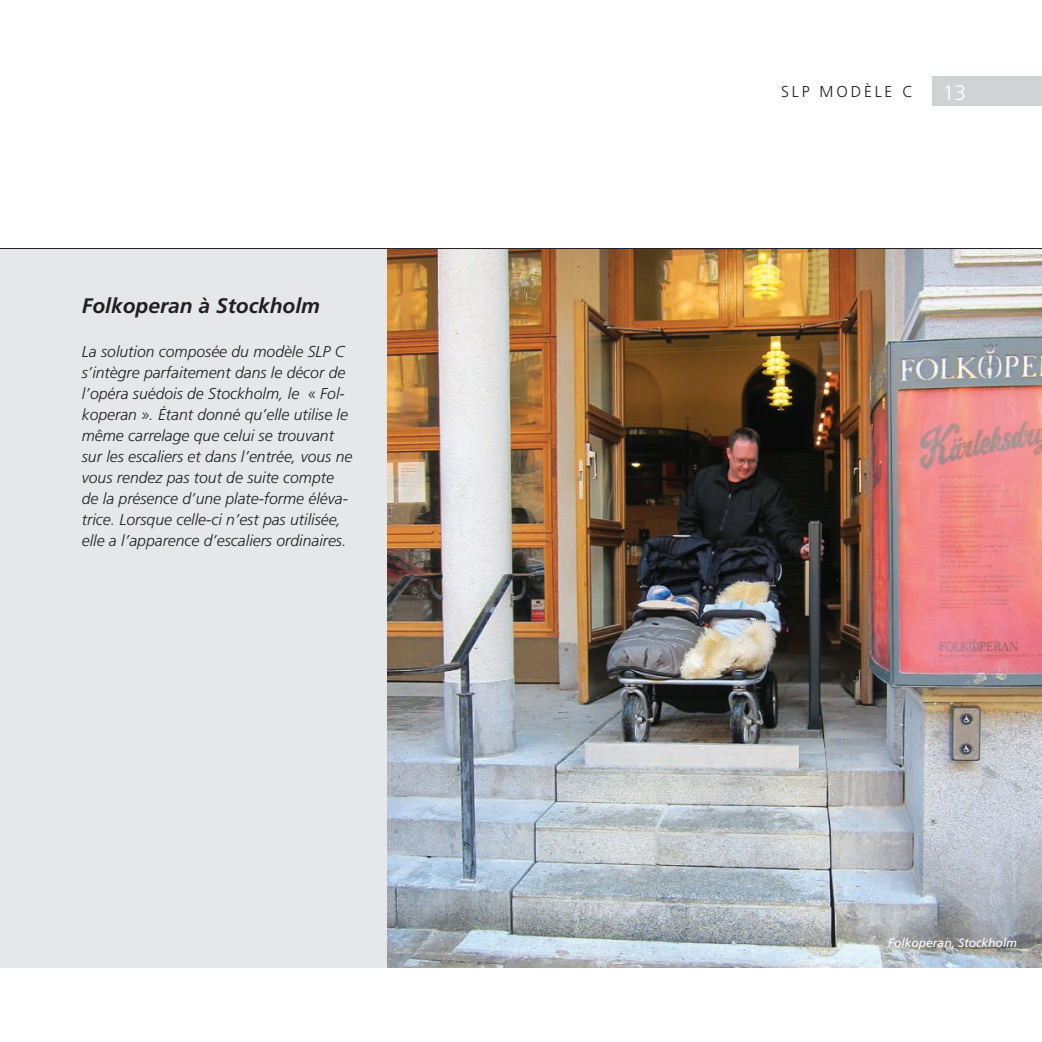
<style>
.page{position:relative;width:1042px;height:1042px;background:#fff}
.page>*{position:absolute;margin:0;border:0;box-sizing:border-box;transform-origin:0 0}
.t1{font:italic 700 21px "Frutiger LT Pro";color:#231f20}
.t2{font:300 21px "Frutiger LT Pro";color:#fff}
.t3{font:italic 300 15.75px/21px "Frutiger LT Pro";color:#231f20}
.t4{font:300 15.75px "Frutiger LT Pro";letter-spacing:.18em;color:#231f20}
.t5{font:italic 12.25px "Frutiger LT Pro";letter-spacing:-.01em;color:#fff}
</style>
<div class="page">
<div style="left:0;top:249px;width:1042px;height:718px;background:#e6e7e9"></div>
<img style="left:387px;top:249px;width:655px;height:718px">
<div style="left:933px;top:76px;width:109px;height:30px;background:#d1d2d4"></div>
<hr style="left:0;top:248px;width:1042px;height:1px;background:#231f20">
<h1 class="t1" style="left:82px;top:294px;width:240px">Folkoperan à Stockholm</h1>
<p class="t3" style="left:82px;top:341px;width:272px">La solution composée du modèle SLP C s’intègre parfaitement dans le décor de l’opéra suédois de Stockholm, le « Fol&shy;koperan ». Étant donné qu’elle utilise le même carrelage que celui se trouvant sur les escaliers et dans l’entrée, vous ne vous rendez pas tout de suite compte de la présence d’une plate-forme éléva&shy;trice. Lorsque celle-ci n’est pas utilisée, elle a l’apparence d’escaliers ordinaires.</p>
<p class="t4" style="left:781px;top:83px;width:133px">SLP MODÈLE C</p>
<h1 class="t2" style="left:943px;top:80px;width:25px">13</h1>
<p class="t5" style="left:888px;top:935px;width:130px">Folkoperan, Stockholm</p>
</div>
